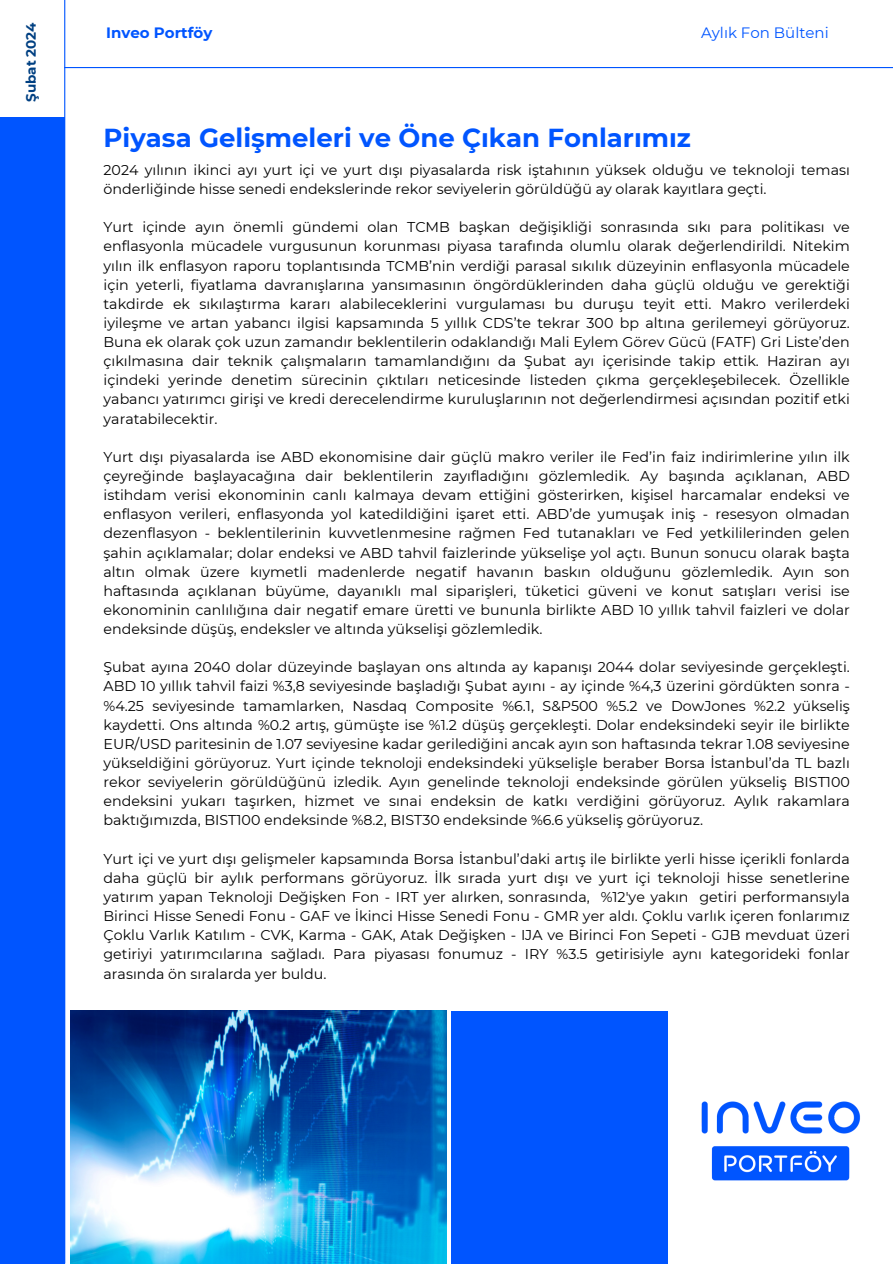
<style>
.page{position:relative;width:893px;height:1264px;background:#fff}
.page>*{position:absolute;margin:0;border:0;box-sizing:border-box;transform-origin:0 0}
.t1{font:700 25.95px "Montserrat";color:#05f}
.t2{font:15px "Montserrat";color:#05f}
.t3{font:700 15px "Montserrat";color:#05f}
.t4{font:14.25px/19.2px "Montserrat";color:#000;text-align:justify}
.t5{font:700 13.5px "Montserrat";color:#004082}
</style>
<div class="page">
<img style="left:71px;top:1010px;width:375px;height:252px">
<hr style="left:64px;top:0;width:1px;height:1263px;background:#05f">
<hr style="left:64px;top:67px;width:828px;height:1px;background:#05f">
<div style="left:451px;top:1010px;width:216px;height:253px;background:#05f"></div>
<div style="left:0;top:117px;width:65px;height:1146px;background:#05f"></div>
<img style="left:701px;top:1101px;width:159px;height:79px">
<p class="t5" style="left:23px;top:102px;width:81px;rotate:-90deg">Şubat 2024</p>
<p class="t3" style="left:106px;top:23px;width:108px">Inveo Portföy</p>
<p class="t2" style="left:701px;top:23px;width:129px">Aylık Fon Bülteni</p>
<p class="t1" style="left:103px;top:122px;width:589px">Piyasa Gelişmeleri ve Öne Çıkan Fonlarımız</p>
<p class="t4" style="left:103px;top:160px;width:747px">2024 yılının ikinci ayı yurt içi ve yurt dışı piyasalarda risk iştahının yüksek olduğu ve teknoloji teması önderliğinde hisse senedi endekslerinde rekor seviyelerin görüldüğü ay olarak kayıtlara geçti.</p>
<p class="t4" style="left:103px;top:217px;width:747px">Yurt içinde ayın önemli gündemi olan TCMB başkan değişikliği sonrasında sıkı para politikası ve enflasyonla mücadele vurgusunun korunması piyasa tarafında olumlu olarak değerlendirildi. Nitekim yılın ilk enflasyon raporu toplantısında TCMB’nin verdiği parasal sıkılık düzeyinin enflasyonla mücadele için yeterli, fiyatlama davranışlarına yansımasının öngördü klerinden daha güçlü olduğu ve gerektiğ i takdirde ek sıkılaştırma kararı alabileceklerini vurgulaması bu duruşu teyit etti. Makro verilerdeki iyileşme ve artan yabancı ilgisi kapsamında 5 yıllık CDS’te tekrar 300 bp altına gerilemeyi görüyoruz.<br>Buna ek olarak çok uzun zamandır beklentilerin odaklandığı Mali Eylem Görev Gücü (FATF) Gri Liste’den çıkılmasına dair teknik çalışmaların tamamlandığını da Şubat ayı içerisinde takip ettik. Haziran ayı içindeki yerinde denetim sürecinin çıktıları neticesinde listeden çıkma gerçekleşebilecek. Özellikle yabancı yatırımcı girişi ve kredi derecelendirme kuruluşlarının not değerlendirmesi açısından pozitif etki yaratabilecektir.</p>
<p class="t4" style="left:103px;top:447px;width:747px">Yurt dışı piyasalarda ise ABD ekonomisine dair güçlü makro veriler ile Fed’in faiz indirimlerine yılın ilk çeyreğinde başlayacağına dair beklentilerin zayıfladığını gözlemledik. Ay başında açıklanan, ABD istihdam verisi ekonominin canlı kalmaya devam ettiğini gösterirken, kişisel harcamalar endeksi ve enflasyon verileri, enflasyonda yol katedildiğini işaret etti. ABD’de yumuşak iniş - resesyon olmadan dezenflasyon - beklentilerinin kuvvetlenmesine rağmen Fed tutanakları ve Fed yetkililerinden gelen şahin açıklamalar; dolar endeksi ve ABD tahvil faizlerinde yükselişe yol açtı. Bunun sonucu olarak başta altın olmak üzere kıymetli madenlerde negatif havanın baskın olduğunu gözlemledik. Ayın son haftasında açıklanan büyüme, dayanıklı mal siparişleri, tüketici güveni ve konut satışları verisi ise ekonominin canlılığına dair negatif emare üretti ve bununla birlikte ABD 10 yıllık tahvil faizleri ve dolar endeksinde düşüş, endeksler ve altında yükselişi gözlemledik.</p>
<p class="t4" style="left:103px;top:657px;width:747px">Şubat ayına 2040 dolar düzeyinde başlayan ons altında ay kapanışı 2044 dolar seviyesinde gerçekleşti.<br>ABD 10 yıllık tahvil faizi %3,8 seviyesinde başladığı Şubat ayını - ay içinde %4,3 üzerini gördükten sonra - %4.25 seviyesinde tamamlarken, Nasdaq Composite %6.1, S&amp;P500 %5.2 ve DowJones %2.2 yükseliş kaydetti. Ons altında %0.2 artış, gümüşte ise %1.2 düşüş gerçekleşti. Dolar endeksindeki seyir ile birlikte EUR/USD paritesinin de 1.07 seviyesine kadar gerilediğini ancak ayın son haftasında tekrar 1.08 seviyesine yükseldiğini görüyoruz. Yurt içinde teknoloji endeksindeki yükselişle beraber Borsa İstanbul’da TL bazlı rekor seviyelerin görüldüğünü izledik. Ayın genelinde teknoloji endeksinde görülen yükseliş BIST100 endeksini yukarı taşırken, hizmet ve sınai endeksin de katkı verdiğini görüyoruz. Aylık rakamlara baktığımızda, BIST100 endeksinde %8.2, BIST30 endeksinde %6.6 yükseliş görüyoruz.</p>
<p class="t4" style="left:103px;top:849px;width:747px">Yurt içi ve yurt dışı gelişmeler kapsamında Borsa İstanbul’daki artış ile birlikte yerli hisse içerikli fonlarda daha güçlü bir aylık performans görüyoruz. İlk sırada yurt dışı ve yurt içi teknoloji hisse senetlerine yatırım yapan Teknoloji Değişken Fon - IRT yer alırken, sonrasında, %12'ye yakın getiri performansıyla Birinci Hisse Senedi Fonu - GAF ve İkinci Hisse Senedi Fonu - GMR yer aldı. Çoklu varlık içeren fonlarımız Çoklu Varlık Katılım - CVK, Karma - GAK, Atak Değişken - IJA ve Birinci Fon Sepeti - GJB mevduat üzeri getiriyi yatırımcılarına sağladı. Para piyasası fonumuz - IRY %3.5 getirisiyle aynı kategorideki fonlar arasında ön sıralarda yer buldu.</p>
</div>
